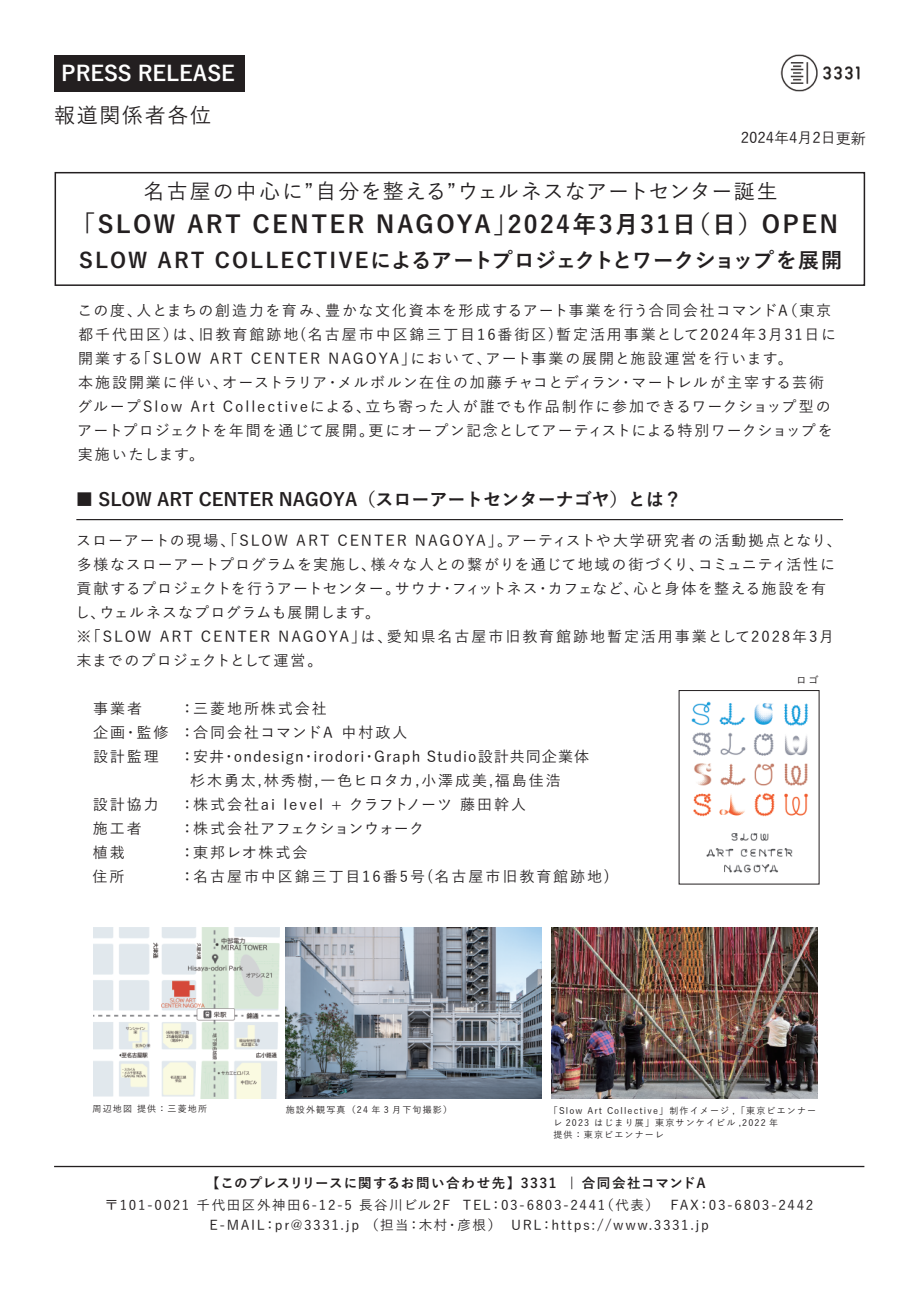
<style>
.page{position:relative;width:919px;height:1289px;background:#fff}
.page>*{position:absolute;margin:0;border:0;box-sizing:border-box;transform-origin:0 0}
.t1{font:700 24px "Yu Go";letter-spacing:.1em;color:#231f20}
.t2{font:700 21px "Yu Go";letter-spacing:.045em;color:#231f20}
.t3{font:500 21px "Yu Go";letter-spacing:.07em;color:#231f20}
.t4{font:700 21px "Yu Go";color:#fff}
.t5{font:700 18px "Yu Go";color:#231f20}
.t6{font:500 15px/24px "Yu Go";letter-spacing:.1em;color:#231f20}
.t7{font:500 15px/24px "Yu Go";letter-spacing:.08em;color:#231f20}
.t8{font:500 15px/24px "Yu Go";letter-spacing:.13em;color:#231f20}
.t9{font:500 15px/24px "Yu Go";letter-spacing:.07em;color:#231f20}
.t10{font:500 15px "Yu Go";letter-spacing:.02em;color:#231f20}
.t11{font:500 15px "Yu Go";letter-spacing:.12em;color:#231f20}
.t12{font:500 13.5px/19.5px "Yu Go";letter-spacing:.12em;color:#231f20;text-align:center}
.t13{font:700 13.5px "Yu Go";letter-spacing:.075em;color:#231f20}
.t14{font:500 10.5px "Yu Go";color:#231f20}
.t15{font:500 9px/12px "Yu Go";letter-spacing:.13em;color:#231f20}
</style>
<div class="page">
<div style="left:54px;top:55px;width:191px;height:36px;background:#231f20"></div>
<hr style="left:54px;top:1165px;width:810px;height:2px;background:#231f20">
<div style="left:55px;top:172px;width:810px;height:114px;border:2px solid #231f20"></div>
<img style="left:286px;top:927px;width:255px;height:171px">
<img style="left:551px;top:927px;width:266px;height:171px">
<img style="left:691px;top:701px;width:117px;height:172px">
<img style="left:780px;top:55px;width:80px;height:37px">
<hr style="left:76px;top:519px;width:767px;height:1px;background:#231f20">
<img style="left:94px;top:927px;width:185px;height:171px">
<h2 class="t4" style="left:61px;top:61px;width:175px">PRESS RELEASE</h2>
<h2 class="t3" style="left:54px;top:96px;width:159px">報道関係者各位</h2>
<p class="t6" style="left:741px;top:123px;width:126px;rotate:1deg">2024年4月2日更新</p>
<h2 class="t3" style="left:144px;top:171px;width:635px">名古屋の中心に”自分を整える”ウェルネスなアートセンター誕生</h2>
<h1 class="t1" style="left:71px;top:211px;width:768px">「SLOW ART CENTER NAGOYA」2024年3月31日（日）OPEN</h1>
<h2 class="t2" style="left:79px;top:248px;width:764px">SLOW ART COLLECTIVEによるアートプロジェクトとワークショップを展開</h2>
<p class="t6" style="left:77px;top:296px;width:760px">この度、人とまちの創造力を育み、豊かな文化資本を形成するアート事業を行う合同会社コマンドA（東京都千代田区）は、旧教育館跡地(名古屋市中区錦三丁目16番街区)暫定活用事業として2024年3月31日に開業する「SLOW ART CENTER NAGOYA」において、アート事業の展開と施設運営を行います。<br>本施設開業に伴い、オーストラリア・メルボルン在住の加藤チャコとディラン・マートレルが主宰する芸術グループSlow Art Collectiveによる、立ち寄った人が誰でも作品制作に参加できるワークショップ型のアートプロジェクトを年間を通じて展開。更にオープン記念としてアーティストによる特別ワークショップを実施いたします。</p>
<p class="t5" style="left:75px;top:489px;width:607px">■ SLOW ART CENTER NAGOYA（スローアートセンターナゴヤ）とは？</p>
<p class="t7" style="left:75px;top:527px;width:768px">スローアートの現場、「SLOW ART CENTER NAGOYA」。アーティストや大学研究者の活動拠点となり、多様なスローアートプログラムを実施し、様々な人との繋がりを通じて地域の街づくり、コミュニティ活性に貢献するプロジェクトを行うアートセンター。サウナ・フィットネス・カフェなど、心と身体を整える施設を有し、ウェルネスなプログラムも展開します。<br>※「SLOW ART CENTER NAGOYA」は、愛知県名古屋市旧教育館跡地暫定活用事業として2028年3月末までのプロジェクトとして運営。</p>
<p class="t6" style="left:76px;top:695px;width:67px">　事業者</p>
<p class="t14" style="left:796px;top:670px;width:24px">ロゴ</p>
<p class="t8" style="left:76px;top:695px;width:333px;text-indent:104px">：三菱地所株式会社<br>　企画・監修 ：合同会社コマンドＡ 中村政人　設計監理</p>
<p class="t9" style="left:190px;top:743px;width:400px;text-indent:-10px">：安井・ondesign・irodori・Graph Studio設計共同企業体杉木勇太,林秀樹,一色ヒロタカ,小澤成美,福島佳浩</p>
<p class="t6" style="left:76px;top:791px;width:84px">　設計協力</p>
<p class="t8" style="left:180px;top:791px;width:347px">：株式会社ai level + クラフトノーツ 藤田幹人</p>
<p class="t6" style="left:76px;top:815px;width:67px">　施工者</p>
<p class="t10" style="left:180px;top:815px;width:245px">：株式会社アフェクションウォーク</p>
<p class="t6" style="left:76px;top:839px;width:50px">　植栽</p>
<p class="t11" style="left:180px;top:839px;width:129px">：東邦レオ株式会</p>
<p class="t6" style="left:76px;top:863px;width:50px">　住所</p>
<p class="t8" style="left:180px;top:863px;width:431px">：名古屋市中区錦三丁目16番5号(名古屋市旧教育館跡地)</p>
<p class="t15" style="left:93px;top:1101px;width:116px">周辺地図 提供：三菱地所</p>
<p class="t15" style="left:286px;top:1102px;width:168px">施設外観写真（24 年 3 月下旬撮影）</p>
<p class="t15" style="left:553px;top:1103px;width:264px;text-indent:-4px">「Slow Art Collective」制作イメージ ,「東京ビエンナーレ 2023 はじまり展」東京サンケイビル ,2022 年<br>提供：東京ビエンナーレ</p>
<p class="t13" style="left:206px;top:1175px;width:501px">【このプレスリリースに関するお問い合わせ先】3331 | 合同会社コマンドA</p>
<p class="t12" style="left:105px;top:1193px;width:709px">〒101-0021 千代田区外神田6-12-5 長谷川ビル2F TEL：03-6803-2441（代表） FAX：03-6803-2442<br>E-MAIL：pr@3331.jp （担当：木村・彦根）　URL：https://www.3331.jp</p>
</div>
